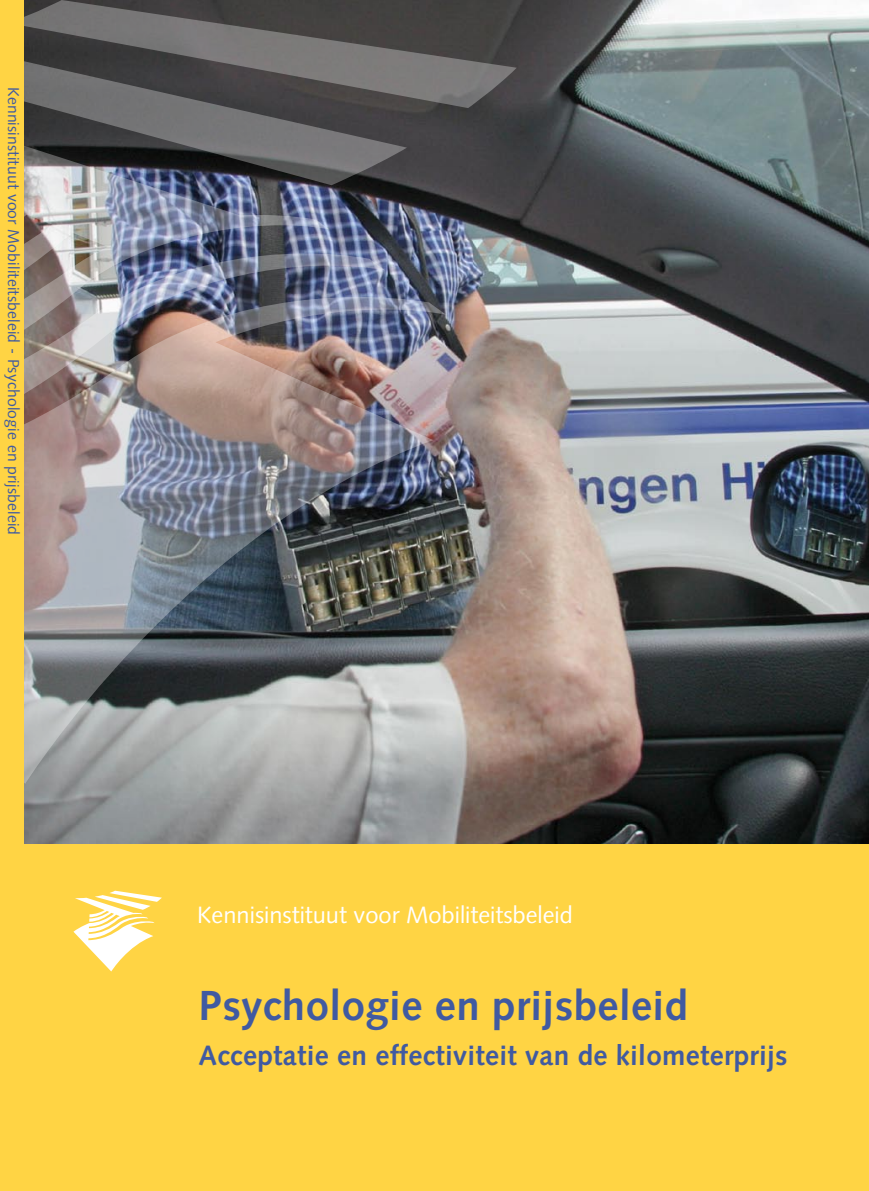
<style>
.page{position:relative;width:869px;height:1191px;background:#fff}
.page>*{position:absolute;margin:0;border:0;box-sizing:border-box;transform-origin:0 0}
.t1{font:700 42px "Syntax";letter-spacing:.01em;color:#405aa1}
.t2{font:700 28px "Syntax";letter-spacing:.01em;color:#405aa1}
.t3{font:23.62px "Syntax";color:#fff}
.t4{font:15.75px "Syntax";letter-spacing:.01em;color:#405aa1}
</style>
<div class="page">
<div style="left:0;top:0;width:868px;height:1191px;background:#ffd444"></div>
<img style="left:25px;top:0;width:843px;height:843px">
<svg style="left:73px;top:890px;width:89px;height:81px"></svg>
<svg style="left:25px;top:0;width:491px;height:108px;background:#585656"></svg>
<img style="left:25px;top:68px;width:421px;height:716px">
<p class="t4" style="left:23px;top:87px;width:449px;rotate:90deg">Kennisinstituut voor Mobiliteitsbeleid - Psychologie en prijsbeleid</p>
<h3 class="t3" style="left:197px;top:901px;width:377px">Kennisinstituut voor Mobiliteitsbeleid</h3>
<h1 class="t1" style="left:198px;top:981px;width:490px">Psychologie en prijsbeleid</h1>
<h2 class="t2" style="left:198px;top:1039px;width:590px">Acceptatie en effectiviteit van de kilometerprijs</h2>
</div>
